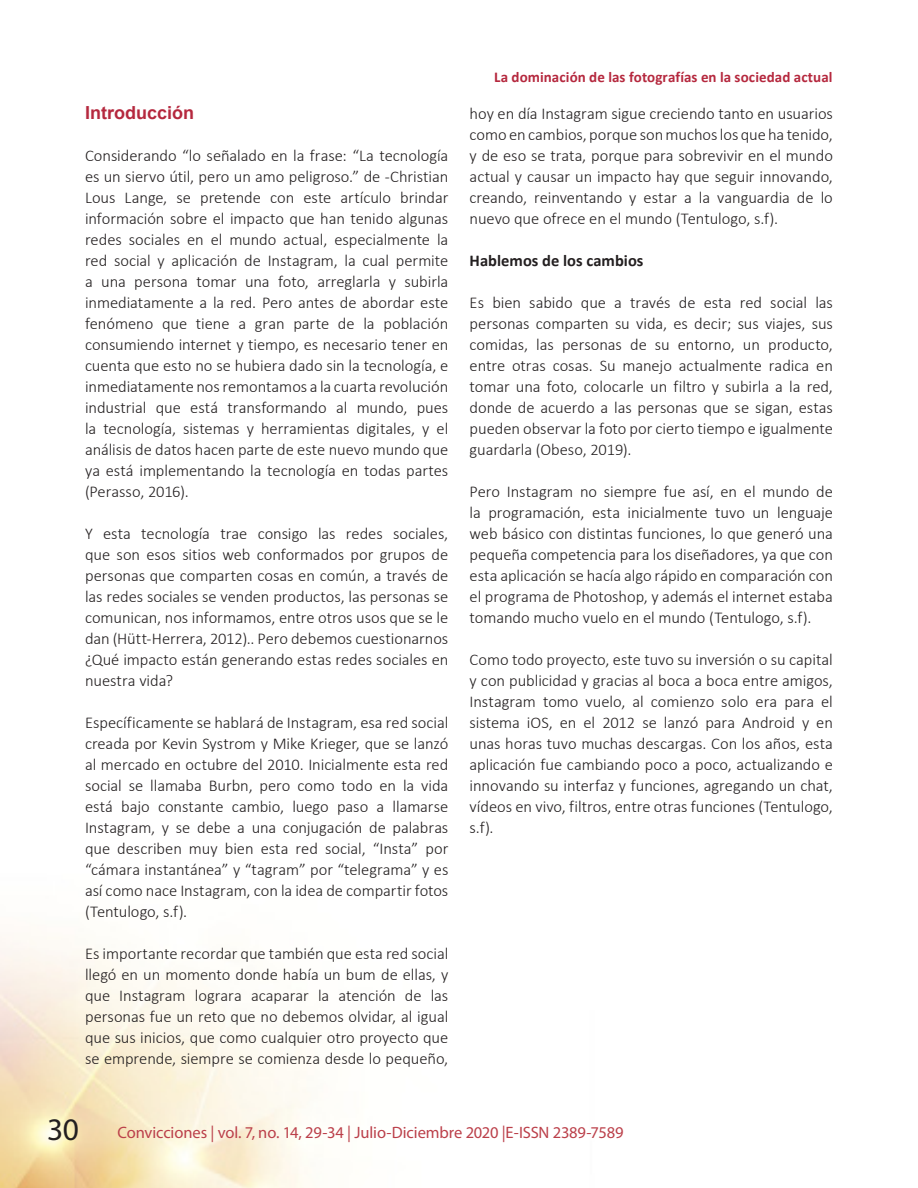
<style>
.page{position:relative;width:918px;height:1188px;background:#fff}
.page>*{position:absolute;margin:0;border:0;box-sizing:border-box;transform-origin:0 0}
.t1{font:31.5px "Myriad Pro";color:#231f20}
.sub{font:700 18px "Arial";color:#b5283e}
.t2{font:300 16.5px/21px "Calibri";letter-spacing:-.005em;color:#231f20;text-align:justify}
.t3{font:16.5px "Myriad Pro";letter-spacing:-.005em;color:#bb404a}
.t4{font:700 16.5px "Calibri";color:#231f20}
.t5{font:700 15px "Calibri";letter-spacing:.005em;color:#b5283e}
</style>
<div class="page">
<img style="left:0;top:936px;width:311px;height:252px">
<p class="sub" style="left:85px;top:100px;width:111px">Introducción</p>
<p class="t2" style="left:85px;top:145px;width:365px">Considerando “lo señalado en la frase: “La tecnología es un siervo útil, pero un amo peligroso.” de -Christian Lous Lange, se pretende con este artículo brindar información sobre el impacto que han tenido algunas redes sociales en el mundo actual, especialmente la red social y aplicación de Instagram, la cual permite a una persona tomar una foto, arreglarla y subirla inmediatamente a la red. Pero antes de abordar este fenómeno que tiene a gran parte de la población consumiendo internet y tiempo, es necesario tener en cuenta que esto no se hubiera dado sin la tecnología, e inmediatamente nos remontamos a la cuarta revolución industrial que está transformando al mundo, pues la tecnología, sistemas y herramientas digitales, y el análisis de datos hacen parte de este nuevo mundo que ya está implementando la tecnología en todas partes (Perasso, 2016).</p>
<p class="t2" style="left:85px;top:523px;width:365px">Y esta tecnología trae consigo las redes sociales, que son esos sitios web conformados por grupos de personas que comparten cosas en común, a través de las redes sociales se venden productos, las personas se comunican, nos informamos, entre otros usos que se le dan (Hütt-Herrera, 2012).. Pero debemos cuestionarnos ¿Qué impacto están generando estas redes sociales en nuestra vida?</p>
<p class="t2" style="left:85px;top:712px;width:365px">Específicamente se hablará de Instagram, esa red social creada por Kevin Systrom y Mike Krieger, que se lanzó al mercado en octubre del 2010. Inicialmente esta red social se llamaba Burbn, pero como todo en la vida está bajo constante cambio, luego paso a llamarse Instagram, y se debe a una conjugación de palabras que describen muy bien esta red social, “Insta” por “cámara instantánea” y “tagram” por “telegrama” y es así como nace Instagram, con la idea de compartir fotos (Tentulogo, s.f).</p>
<p class="t2" style="left:85px;top:943px;width:365px">Es importante recordar que también que esta red social llegó en un momento donde había un bum de ellas, y que Instagram lograra acaparar la atención de las personas fue un reto que no debemos olvidar, al igual que sus inicios, que como cualquier otro proyecto que se emprende, siempre se comienza desde lo pequeño,</p>
<p class="t5" style="left:494px;top:67px;width:340px">La dominación de las fotografías en la sociedad actual</p>
<p class="t2" style="left:470px;top:103px;width:365px">hoy en día Instagram sigue creciendo tanto en usuarios como en cambios, porque son muchos los que ha tenido, y de eso se trata, porque para sobrevivir en el mundo actual y causar un impacto hay que seguir innovando, creando, reinventando y estar a la vanguardia de lo nuevo que ofrece en el mundo (Tentulogo, s.f).</p>
<p class="t4" style="left:470px;top:249px;width:175px">Hablemos de los cambios</p>
<p class="t2" style="left:470px;top:292px;width:365px">Es bien sabido que a través de esta red social las personas comparten su vida, es decir; sus viajes, sus comidas, las personas de su entorno, un producto, entre otras cosas. Su manejo actualmente radica en tomar una foto, colocarle un filtro y subirla a la red, donde de acuerdo a las personas que se sigan, estas pueden observar la foto por cierto tiempo e igualmente guardarla (Obeso, 2019).</p>
<p class="t2" style="left:470px;top:481px;width:365px">Pero Instagram no siempre fue así, en el mundo de la programación, esta inicialmente tuvo un lenguaje web básico con distintas funciones, lo que generó una pequeña competencia para los diseñadores, ya que con esta aplicación se hacía algo rápido en comparación con el programa de Photoshop, y además el internet estaba tomando mucho vuelo en el mundo (Tentulogo, s.f).</p>
<p class="t2" style="left:470px;top:649px;width:365px">Como todo proyecto, este tuvo su inversión o su capital y con publicidad y gracias al boca a boca entre amigos, Instagram tomo vuelo, al comienzo solo era para el sistema iOS, en el 2012 se lanzó para Android y en unas horas tuvo muchas descargas. Con los años, esta aplicación fue cambiando poco a poco, actualizando e innovando su interfaz y funciones, agregando un chat, vídeos en vivo, filtros, entre otras funciones (Tentulogo, s.f).</p>
<h1 class="t1" style="left:47px;top:1110px;width:33px">30</h1>
<p class="t3" style="left:117px;top:1122px;width:508px">Convicciones | vol. 7, no. 14, 29-34 | Julio-Diciembre 2020 |E-ISSN 2389-7589</p>
</div>
